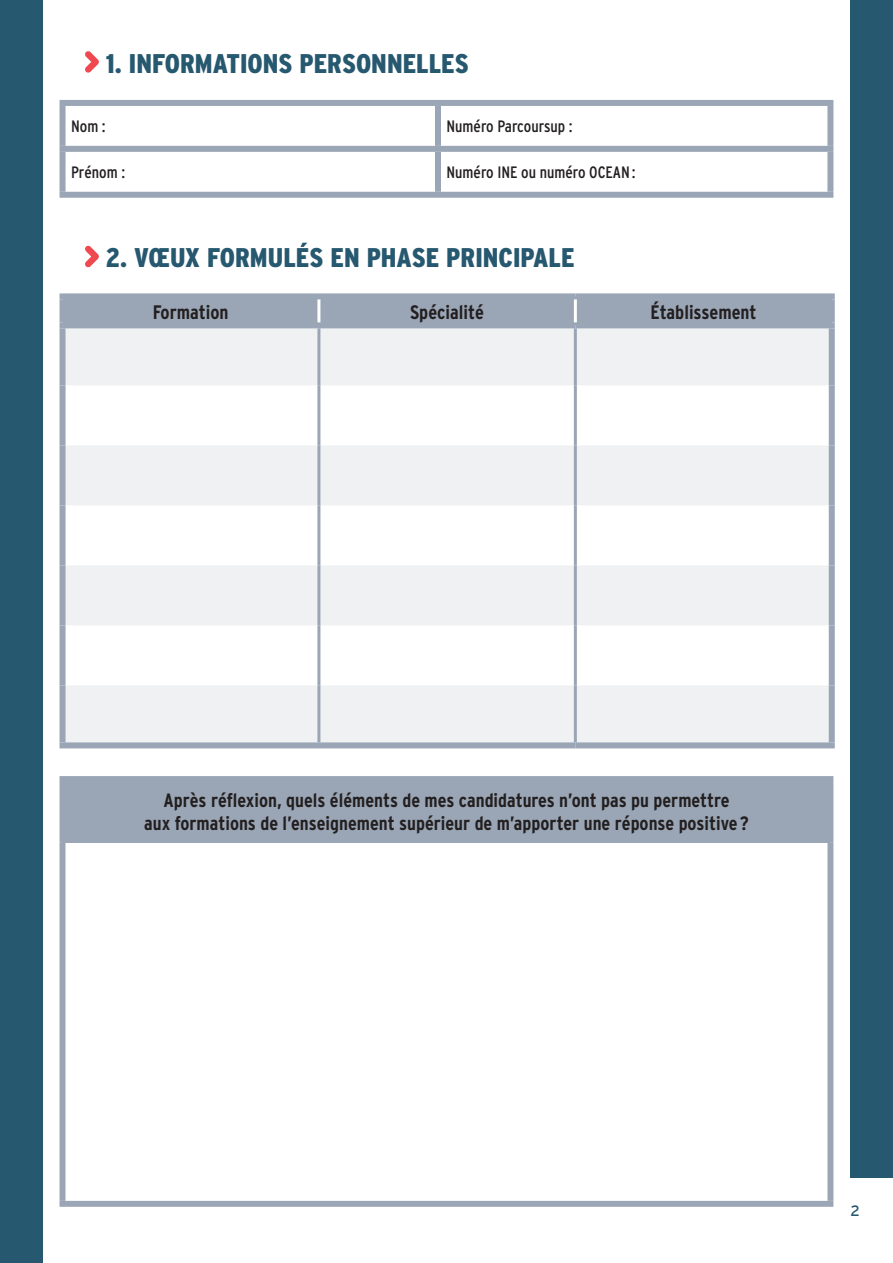
<style>
.page{position:relative;width:893px;height:1263px;background:#fff}
.page>*{position:absolute;margin:0;border:0;box-sizing:border-box;transform-origin:0 0}
.t1{font:900 condensed 27px "Interstate";color:#26586f}
.t2{font:700 condensed 19.5px "Interstate";color:#231f20}
.t3{font:700 condensed 19.35px/23.1px "Interstate";color:#231f20;text-align:center}
.t4{font:condensed 16.5px "Interstate";color:#231f20}
.t5{font:15px "Interstate";color:#26586f}
</style>
<div class="page">
<div style="left:0;top:0;width:43px;height:1263px;background:#26586f"></div>
<div style="left:850px;top:0;width:43px;height:1178px;background:#26586f"></div>
<svg style="left:85px;top:51px;width:14px;height:22px"></svg>
<svg style="left:85px;top:245px;width:14px;height:22px"></svg>
<div style="left:60px;top:100px;width:378px;height:6px;background:#9aa6b5"></div>
<div style="left:60px;top:106px;width:6px;height:40px;background:#9aa6b5"></div>
<div style="left:438px;top:100px;width:395px;height:6px;background:#9aa6b5"></div>
<div style="left:435px;top:106px;width:6px;height:40px;background:#9aa6b5"></div>
<div style="left:827px;top:106px;width:6px;height:40px;background:#9aa6b5"></div>
<div style="left:60px;top:146px;width:378px;height:6px;background:#9aa6b5"></div>
<div style="left:60px;top:152px;width:6px;height:40px;background:#9aa6b5"></div>
<div style="left:438px;top:146px;width:395px;height:6px;background:#9aa6b5"></div>
<div style="left:435px;top:152px;width:6px;height:40px;background:#9aa6b5"></div>
<div style="left:827px;top:152px;width:6px;height:40px;background:#9aa6b5"></div>
<div style="left:60px;top:192px;width:378px;height:6px;background:#9aa6b5"></div>
<div style="left:438px;top:192px;width:395px;height:6px;background:#9aa6b5"></div>
<div style="left:66px;top:299px;width:763px;height:23px;background:#9aa6b5"></div>
<svg style="left:66px;top:328px;width:763px;height:414px;fill:#eff1f3"></svg>
<div style="left:60px;top:328px;width:6px;height:57px;background:#9aa6b5"></div>
<div style="left:829px;top:328px;width:6px;height:57px;background:#9aa6b5"></div>
<div style="left:60px;top:385px;width:6px;height:60px;background:#9aa6b5"></div>
<div style="left:829px;top:385px;width:6px;height:60px;background:#9aa6b5"></div>
<div style="left:60px;top:445px;width:6px;height:60px;background:#9aa6b5"></div>
<div style="left:829px;top:445px;width:6px;height:60px;background:#9aa6b5"></div>
<div style="left:60px;top:505px;width:6px;height:60px;background:#9aa6b5"></div>
<div style="left:829px;top:505px;width:6px;height:60px;background:#9aa6b5"></div>
<div style="left:60px;top:565px;width:6px;height:60px;background:#9aa6b5"></div>
<div style="left:829px;top:565px;width:6px;height:60px;background:#9aa6b5"></div>
<div style="left:60px;top:625px;width:6px;height:60px;background:#9aa6b5"></div>
<div style="left:829px;top:625px;width:6px;height:60px;background:#9aa6b5"></div>
<div style="left:60px;top:685px;width:6px;height:57px;background:#9aa6b5"></div>
<div style="left:829px;top:685px;width:6px;height:57px;background:#9aa6b5"></div>
<div style="left:60px;top:742px;width:259px;height:6px;background:#9aa6b5"></div>
<div style="left:319px;top:742px;width:256px;height:6px;background:#9aa6b5"></div>
<div style="left:575px;top:742px;width:260px;height:6px;background:#9aa6b5"></div>
<div style="left:60px;top:293px;width:259px;height:6px;background:#9aa6b5"></div>
<div style="left:60px;top:299px;width:6px;height:23px;background:#9aa6b5"></div>
<div style="left:319px;top:293px;width:256px;height:6px;background:#9aa6b5"></div>
<div style="left:575px;top:293px;width:260px;height:6px;background:#9aa6b5"></div>
<div style="left:829px;top:299px;width:6px;height:23px;background:#9aa6b5"></div>
<div style="left:60px;top:322px;width:259px;height:6px;background:#9aa6b5"></div>
<div style="left:319px;top:322px;width:256px;height:6px;background:#9aa6b5"></div>
<div style="left:575px;top:322px;width:260px;height:6px;background:#9aa6b5"></div>
<hr style="left:317px;top:299px;width:3px;height:23px;background:#fff">
<hr style="left:574px;top:299px;width:3px;height:23px;background:#fff">
<hr style="left:317px;top:328px;width:3px;height:57px;background:#9aa6b5">
<hr style="left:574px;top:328px;width:3px;height:57px;background:#9aa6b5">
<hr style="left:317px;top:385px;width:3px;height:60px;background:#9aa6b5">
<hr style="left:574px;top:385px;width:3px;height:60px;background:#9aa6b5">
<hr style="left:317px;top:445px;width:3px;height:60px;background:#9aa6b5">
<hr style="left:574px;top:445px;width:3px;height:60px;background:#9aa6b5">
<hr style="left:317px;top:505px;width:3px;height:60px;background:#9aa6b5">
<hr style="left:574px;top:505px;width:3px;height:60px;background:#9aa6b5">
<hr style="left:317px;top:565px;width:3px;height:60px;background:#9aa6b5">
<hr style="left:574px;top:565px;width:3px;height:60px;background:#9aa6b5">
<hr style="left:317px;top:625px;width:3px;height:60px;background:#9aa6b5">
<hr style="left:574px;top:625px;width:3px;height:60px;background:#9aa6b5">
<hr style="left:317px;top:685px;width:3px;height:57px;background:#9aa6b5">
<hr style="left:574px;top:685px;width:3px;height:57px;background:#9aa6b5">
<div style="left:62px;top:779px;width:768px;height:63px;background:#9aa6b5"></div>
<div style="left:60px;top:776px;width:773px;height:6px;background:#9aa6b5"></div>
<div style="left:60px;top:782px;width:5px;height:60px;background:#9aa6b5"></div>
<div style="left:60px;top:842px;width:5px;height:359px;background:#9aa6b5"></div>
<div style="left:60px;top:1201px;width:773px;height:6px;background:#9aa6b5"></div>
<div style="left:827px;top:782px;width:6px;height:60px;background:#9aa6b5"></div>
<div style="left:827px;top:842px;width:6px;height:359px;background:#9aa6b5"></div>
<h1 class="t1" style="left:106px;top:47px;width:364px">1. INFORMATIONS PERSONNELLES</h1>
<p class="t4" style="left:71px;top:117px;width:36px">Nom :</p>
<p class="t4" style="left:446px;top:117px;width:128px">Numéro Parcoursup :</p>
<p class="t4" style="left:71px;top:163px;width:56px">Prénom :</p>
<p class="t4" style="left:446px;top:163px;width:191px">Numéro INE ou numéro OCEAN:</p>
<h1 class="t1" style="left:106px;top:241px;width:470px">2. VŒUX FORMULÉS EN PHASE PRINCIPALE</h1>
<p class="t2" style="left:153px;top:300px;width:77px">Formation</p>
<p class="t2" style="left:410px;top:300px;width:76px">Spécialité</p>
<p class="t2" style="left:650px;top:300px;width:108px">Établissement</p>
<p class="t3" style="left:144px;top:788px;width:606px">Après réflexion, quels éléments de mes candidatures n’ont pas pu permettre<br>aux formations de l’enseignement supérieur de m’apporter une réponse positive ?</p>
<p class="t5" style="left:850px;top:1202px;width:11px">2</p>
</div>
